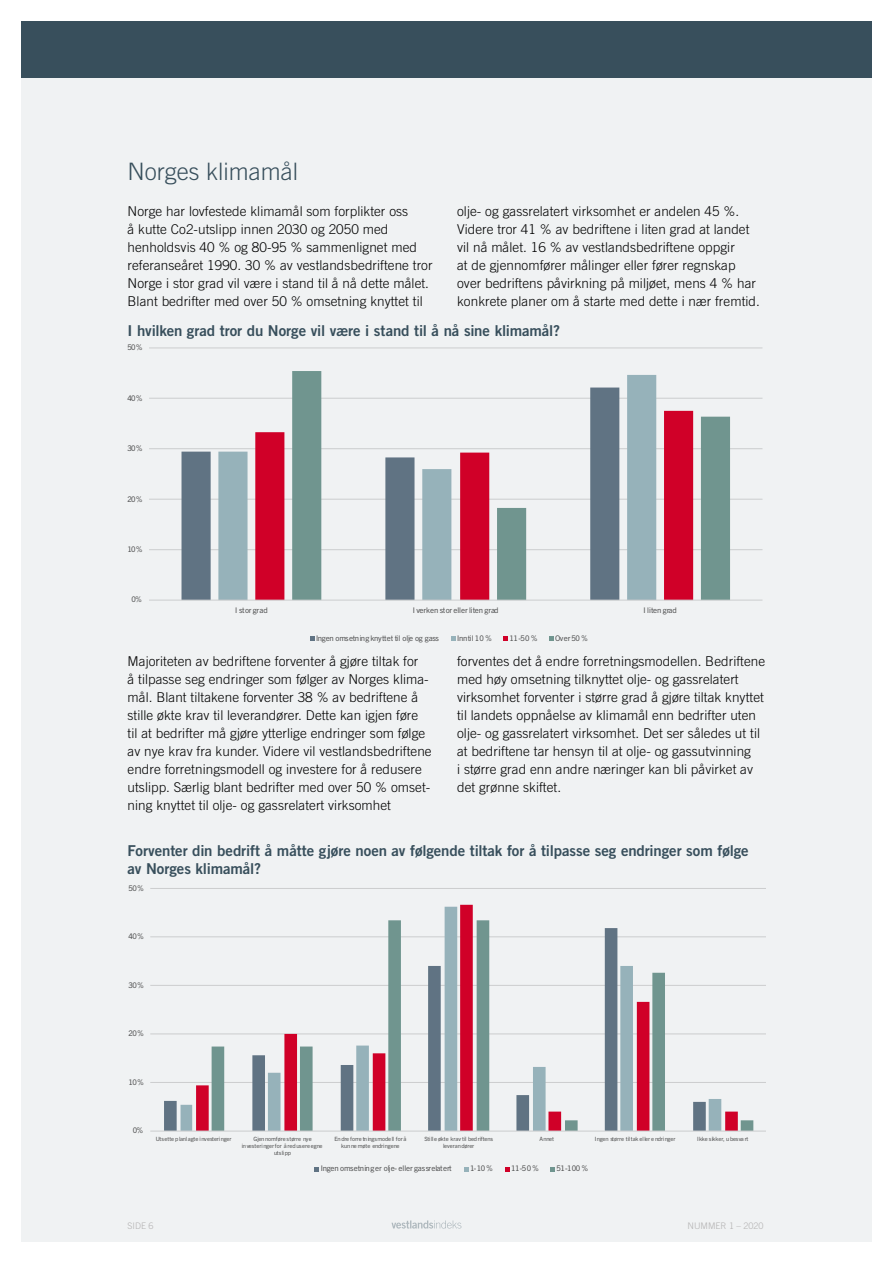
<style>
.page{position:relative;width:893px;height:1263px;background:#fff}
.page>*{position:absolute;margin:0;border:0;box-sizing:border-box;transform-origin:0 0}
.t1{font:300 24px "Trade Gothic";color:#384f5c}
.t2{font:500 23.25px/25.2px "Franklin Gothic";letter-spacing:-.005em;color:#3a505d;text-align:center}
.t3{font:15px/18px "Trade Gothic Bold Two";letter-spacing:-.005em;color:#384f5c}
.t4{font:300 13.5px/18px "Trade Gothic";letter-spacing:.005em;color:#000}
.t5{font:300 9px "Trade Gothic";color:#b3b2b2}
.t6{font:8.7px "Franklin Gothic";letter-spacing:.015em;color:#000}
.t7{font:7.8px "Trade Gothic Next LT Pro";letter-spacing:-.02em;color:#595959}
.t8{font:5.85px/7.2px "Trade Gothic Next LT Pro";letter-spacing:-.02em;color:#595959;text-align:center}
</style>
<div class="page">
<div style="left:21px;top:21px;width:851px;height:1221px;background:#f0f2f3"></div>
<div style="left:10px;top:12px;width:876px;height:68px;background:#000;opacity:.25"></div>
<div style="left:21px;top:21px;width:851px;height:56px;background:#384f5c"></div>
<hr style="left:149px;top:549px;width:613px;height:1px;background:#d9d9d9">
<hr style="left:149px;top:499px;width:613px;height:1px;background:#d9d9d9">
<hr style="left:149px;top:448px;width:613px;height:1px;background:#d9d9d9">
<hr style="left:149px;top:398px;width:613px;height:1px;background:#d9d9d9">
<hr style="left:149px;top:348px;width:613px;height:1px;background:#d9d9d9">
<svg style="left:182px;top:397px;width:36px;height:203px;fill:#607383"></svg>
<svg style="left:218px;top:397px;width:74px;height:203px;fill:#96b2ba"></svg>
<svg style="left:255px;top:411px;width:37px;height:189px;fill:#d00028"></svg>
<svg style="left:292px;top:371px;width:438px;height:229px"></svg>
<hr style="left:149px;top:600px;width:613px;height:1px;background:#d9d9d9">
<svg style="left:310px;top:636px;width:4px;height:5px"></svg>
<svg style="left:451px;top:636px;width:4px;height:5px"></svg>
<svg style="left:504px;top:636px;width:4px;height:5px"></svg>
<svg style="left:549px;top:636px;width:4px;height:5px"></svg>
<hr style="left:150px;top:1082px;width:615px;height:1px;background:#d9d9d9">
<hr style="left:150px;top:1033px;width:615px;height:1px;background:#d9d9d9">
<hr style="left:150px;top:985px;width:615px;height:1px;background:#d9d9d9">
<hr style="left:150px;top:936px;width:615px;height:1px;background:#d9d9d9">
<hr style="left:150px;top:888px;width:615px;height:1px;background:#d9d9d9">
<svg style="left:164px;top:937px;width:17px;height:194px"></svg>
<svg style="left:196px;top:905px;width:277px;height:226px"></svg>
<svg style="left:212px;top:920px;width:541px;height:211px"></svg>
<hr style="left:150px;top:1131px;width:615px;height:1px;background:#d9d9d9">
<svg style="left:315px;top:1167px;width:4px;height:4px"></svg>
<svg style="left:464px;top:1167px;width:4px;height:4px"></svg>
<svg style="left:505px;top:1167px;width:4px;height:4px"></svg>
<svg style="left:550px;top:1167px;width:5px;height:4px"></svg>
<svg style="left:391px;top:1220px;width:70px;height:8px"></svg>
<h1 class="t1" style="left:128px;top:157px;width:172px">Norges klimamål</h1>
<p class="t4" style="left:128px;top:202px;width:306px">Norge har lovfestede klimamål som forplikter oss<br>å kutte Co2-utslipp innen 2030 og 2050 med henholdsvis 40 % og 80-95 % sammenlignet med referanseåret 1990. 30 % av vestlandsbedriftene tror Norge i stor grad vil være i stand til å nå dette målet.<br>Blant bedrifter med over 50 % omsetning knyttet til</p>
<p class="t4" style="left:457px;top:202px;width:304px">olje- og gassrelatert virksomhet er andelen 45 %.<br>Videre tror 41 % av bedriftene i liten grad at landet vil nå målet. 16 % av vestlandsbedriftene oppgir<br>at de gjennomfører målinger eller fører regnskap over bedriftens påvirkning på miljøet, mens 4 % har konkrete planer om å starte med dette i nær fremtid.</p>
<h2 class="t2" style="left:221px;top:283px;width:467px">I hvilken grad tror du Norge vil være i stand til å nå sine klimamål?</h2>
<p class="t3" style="left:128px;top:322px;width:434px">I hvilken grad tror du Norge vil være i stand til å nå sine klimamål?</p>
<p class="t7" style="left:127px;top:342px;width:16px">50%</p>
<p class="t7" style="left:127px;top:392px;width:16px">40%</p>
<p class="t7" style="left:127px;top:443px;width:16px">30%</p>
<p class="t7" style="left:127px;top:493px;width:16px">20%</p>
<p class="t7" style="left:127px;top:544px;width:16px">10%</p>
<p class="t7" style="left:132px;top:594px;width:12px">0%</p>
<p class="t7" style="left:235px;top:605px;width:34px">I stor grad</p>
<p class="t7" style="left:413px;top:605px;width:87px">I verken stor eller liten grad</p>
<p class="t7" style="left:643px;top:605px;width:35px">I liten grad</p>
<p class="t7" style="left:316px;top:632px;width:124px">Ingen omsetning knyttet til olje og gass</p>
<p class="t7" style="left:457px;top:632px;width:36px">Inntil 10 %</p>
<p class="t7" style="left:510px;top:632px;width:29px">11-50 %</p>
<p class="t7" style="left:555px;top:632px;width:34px">Over 50 %</p>
<p class="t4" style="left:128px;top:652px;width:306px">Majoriteten av bedriftene forventer å gjøre tiltak for<br>å tilpasse seg endringer som følger av Norges klima&shy;mål. Blant tiltakene forventer 38 % av bedriftene å stille økte krav til leverandører. Dette kan igjen føre<br>til at bedrifter må gjøre ytterlige endringer som følge av nye krav fra kunder. Videre vil vestlandsbedriftene endre forretningsmodell og investere for å redusere utslipp. Særlig blant bedrifter med over 50 % omset&shy;ning knyttet til olje- og gassrelatert virksomhet</p>
<p class="t4" style="left:457px;top:652px;width:310px">forventes det å endre forretningsmodellen. Bedriftene med høy omsetning tilknyttet olje- og gassrelatert virksomhet forventer i større grad å gjøre tiltak knyttet til landets oppnåelse av klimamål enn bedrifter uten olje- og gassrelatert virksomhet. Det ser således ut til at bedriftene tar hensyn til at olje- og gassutvinning<br>i større grad enn andre næringer kan bli påvirket av det grønne skiftet.</p>
<p class="t6" style="left:129px;top:660px;width:70px">Antall spurte: 700</p>
<p class="t6" style="left:248px;top:660px;width:44px">filter: ingen</p>
<h2 class="t2" style="left:183px;top:841px;width:536px">tilpasse seg endringer som følge av Norges klimamål?</h2>
<p class="t3" style="left:128px;top:841px;width:623px">Forventer din bedrift å måtte gjøre noen av følgende tiltak for å tilpasse seg endringer som følge av Norges klimamål?</p>
<p class="t7" style="left:129px;top:883px;width:16px">50%</p>
<p class="t7" style="left:129px;top:931px;width:16px">40%</p>
<p class="t7" style="left:129px;top:979px;width:16px">30%</p>
<p class="t7" style="left:129px;top:1028px;width:16px">20%</p>
<p class="t7" style="left:129px;top:1076px;width:16px">10%</p>
<p class="t7" style="left:133px;top:1125px;width:12px">0%</p>
<p class="t8" style="left:156px;top:1134px;width:77px">Utsette planlagte investeringer</p>
<p class="t8" style="left:242px;top:1134px;width:82px">Gjen nomføre større nye<br>in vesteringer for å redusere egne utslipp</p>
<p class="t8" style="left:335px;top:1134px;width:73px">En dre forre tn ingsmode ll for å kun ne møte endringene</p>
<p class="t8" style="left:424px;top:1134px;width:70px">Stille økte krav til bedriftens leveran dører</p>
<p class="t8" style="left:540px;top:1134px;width:16px">Annet</p>
<p class="t8" style="left:595px;top:1134px;width:82px">Ingen større tiltak eller e ndringer</p>
<p class="t8" style="left:697px;top:1134px;width:53px">Ikke sikker, u besva rt</p>
<p class="t7" style="left:321px;top:1163px;width:132px">Ingen omsetning er olje- eller gassrelatert</p>
<p class="t7" style="left:470px;top:1163px;width:24px">1-10 %</p>
<p class="t7" style="left:511px;top:1163px;width:29px">11-50 %</p>
<p class="t7" style="left:556px;top:1163px;width:33px">51-100 %</p>
<p class="t5" style="left:128px;top:1220px;width:28px">SIDE 6</p>
<p class="t5" style="left:688px;top:1220px;width:78px">NUMMER 1 – 2020</p>
</div>
